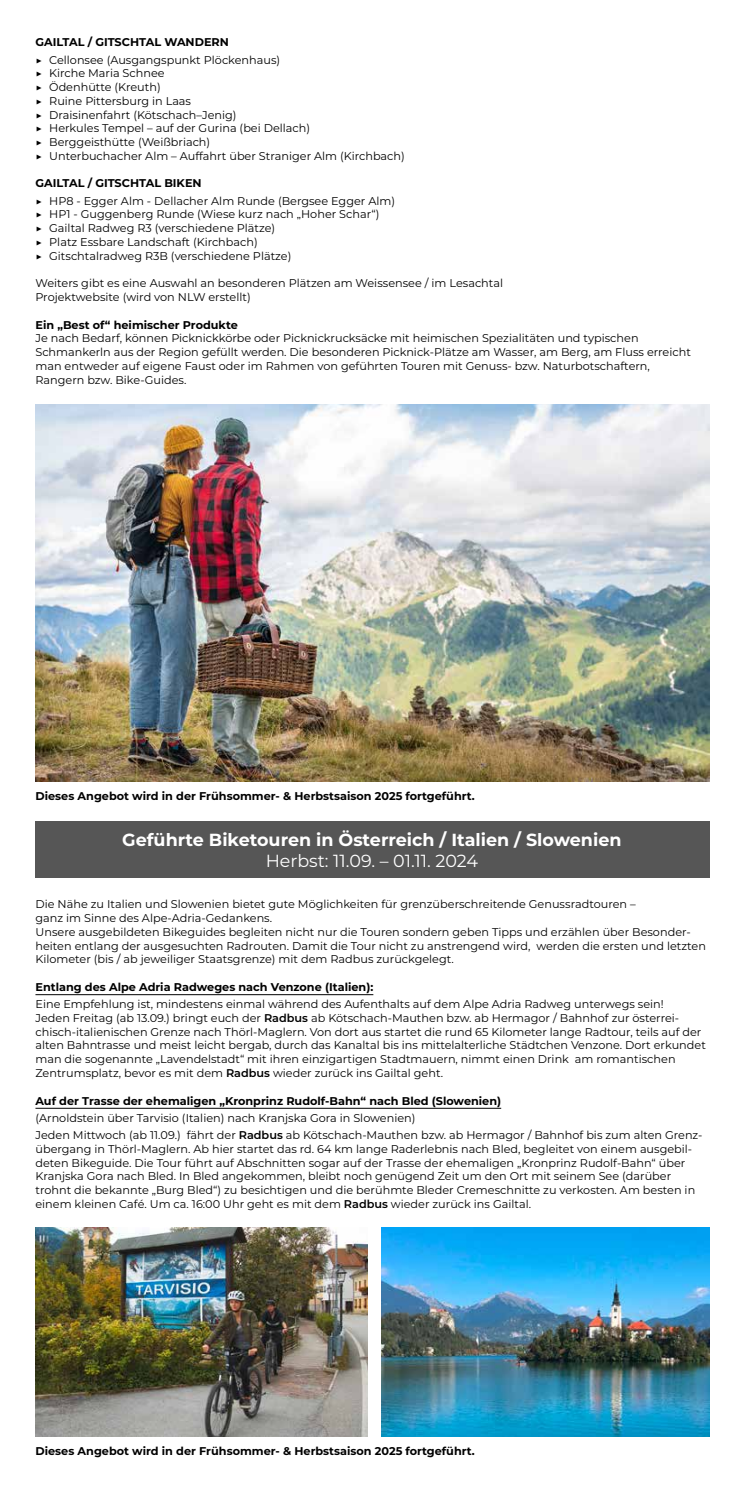
<style>
.page{position:relative;width:745px;height:1489px;background:#fff}
.page>*{position:absolute;margin:0;border:0;box-sizing:border-box;transform-origin:0 0}
.t1{font:700 17.5px "Montserrat";color:#fff}
.t2{font:17.5px "Montserrat";color:#fff}
.t3{font:11.25px/13.8px "Montserrat";color:#000}
.t4{font:700 11.25px "Montserrat";color:#000}
.s1{font-weight:600}
</style>
<div class="page">
<div style="left:35px;top:821px;width:674px;height:57px;background:#565656"></div>
<hr style="left:35px;top:994px;width:338px;height:1px;background:#000">
<hr style="left:35px;top:1107px;width:466px;height:1px;background:#000">
<img style="left:35px;top:404px;width:674px;height:377px">
<img style="left:35px;top:1227px;width:332px;height:209px">
<img style="left:381px;top:1227px;width:328px;height:209px">
<p class="t4" style="left:35px;top:34px;width:195px">GAILTAL / GITSCHTAL WANDERN</p>
<p class="t3" style="left:35px;top:52px;width:370px">▶ Cellonsee (Ausgangspunkt Plöckenhaus)<br>▶ Kirche Maria Schnee<br>▶ Ödenhütte (Kreuth)<br>▶ Ruine Pittersburg in Laas<br>▶ Draisinenfahrt (Kötschach–Jenig)<br>▶ Herkules Tempel – auf der Gurina (bei Dellach)<br>▶ Berggeisthütte (Weißbriach)<br>▶ Unterbuchacher Alm – Auffahrt über Straniger Alm (Kirchbach)</p>
<p class="t4" style="left:35px;top:175px;width:167px">GAILTAL / GITSCHTAL BIKEN</p>
<p class="t3" style="left:35px;top:193px;width:361px">▶ HP8 - Egger Alm - Dellacher Alm Runde (Bergsee Egger Alm) ▶ HP1 - Guggenberg Runde (Wiese kurz nach „Hoher Schar“)<br>▶ Gailtal Radweg R3 (verschiedene Plätze)<br>▶ Platz Essbare Landschaft (Kirchbach)<br>▶ Gitschtalradweg R3B (verschiedene Plätze)</p>
<p class="t3" style="left:35px;top:276px;width:469px">Weiters gibt es eine Auswahl an besonderen Plätzen am Weissensee / im Lesachtal<br>Projektwebsite (wird von NLW erstellt)</p>
<p class="t4" style="left:35px;top:316px;width:204px">Ein „Best of“ heimischer Produkte</p>
<p class="t3" style="left:35px;top:331px;width:656px">Je nach Bedarf, können Picknickkörbe oder Picknickrucksäcke mit heimischen Spezialitäten und typischen Schmankerln aus der Region gefüllt werden. Die besonderen Picknick-Plätze am Wasser, am Berg, am Fluss erreicht man entweder auf eigene Faust oder im Rahmen von geführten Touren mit Genuss- bzw. Naturbotschaftern, Rangern bzw. Bike-Guides.</p>
<p class="t4" style="left:35px;top:788px;width:440px">Dieses Angebot wird in der Frühsommer- &amp; Herbstsaison 2025 fortgeführt.</p>
<h1 class="t1" style="left:122px;top:827px;width:500px">Geführte Biketouren in Österreich / Italien / Slowenien</h1>
<h1 class="t2" style="left:265px;top:848px;width:214px">Herbst: 11.09. – 01.11. 2024</h1>
<p class="t3" style="left:35px;top:897px;width:671px">Die Nähe zu Italien und Slowenien bietet gute Möglichkeiten für grenzüberschreitende Genussradtouren –<br>ganz im Sinne des Alpe-Adria-Gedankens.<br>Unsere ausgebildeten Bikeguides begleiten nicht nur die Touren sondern geben Tipps und erzählen über Besonder&shy;heiten entlang der ausgesuchten Radrouten. Damit die Tour nicht zu anstrengend wird, werden die ersten und letzten Kilometer (bis / ab jeweiliger Staatsgrenze) mit dem Radbus zurückgelegt.</p>
<p class="t4" style="left:35px;top:978px;width:339px">Entlang des Alpe Adria Radweges nach Venzone (Italien):</p>
<p class="t3" style="left:35px;top:996px;width:671px">Eine Empfehlung ist, mindestens einmal während des Aufenthalts auf dem Alpe Adria Radweg unterwegs sein!<br>Jeden Freitag (ab 13.09.) bringt euch der <span class="s1">Radbus</span> ab Kötschach-Mauthen bzw. ab Hermagor / Bahnhof zur österrei&shy;chisch-italienischen Grenze nach Thörl-Maglern. Von dort aus startet die rund 65 Kilometer lange Radtour, teils auf der alten Bahntrasse und meist leicht bergab, durch das Kanaltal bis ins mittelalterliche Städtchen Venzone. Dort erkundet man die sogenannte „Lavendelstadt“ mit ihren einzigartigen Stadtmauern, nimmt einen Drink am romantischen Zentrumsplatz, bevor es mit dem <span class="s1">Radbus</span> wieder zurück ins Gailtal geht.</p>
<p class="t4" style="left:35px;top:1092px;width:467px">Auf der Trasse der ehemaligen „Kronprinz Rudolf-Bahn“ nach Bled (Slowenien)</p>
<p class="t3" style="left:35px;top:1108px;width:668px;line-height:17.2px">(Arnoldstein über Tarvisio (Italien) nach Kranjska Gora in Slowenien)<br>Jeden Mittwoch (ab 11.09.) fährt der <span class="s1">Radbus</span> ab Kötschach-Mauthen bzw. ab Hermagor / Bahnhof bis zum alten Grenz-</p>
<p class="t3" style="left:35px;top:1141px;width:661px">übergang in Thörl-Maglern. Ab hier startet das rd. 64 km lange Raderlebnis nach Bled, begleitet von einem ausgebil&shy;deten Bikeguide. Die Tour führt auf Abschnitten sogar auf der Trasse der ehemaligen „Kronprinz Rudolf-Bahn“ über Kranjska Gora nach Bled. In Bled angekommen, bleibt noch genügend Zeit um den Ort mit seinem See (darüber trohnt die bekannte „Burg Bled“) zu besichtigen und die berühmte Bleder Cremeschnitte zu verkosten. Am besten in einem kleinen Café. Um ca. 16:00 Uhr geht es mit dem <span class="s1">Radbus</span> wieder zurück ins Gailtal.</p>
<p class="t4" style="left:35px;top:1442px;width:440px">Dieses Angebot wird in der Frühsommer- &amp; Herbstsaison 2025 fortgeführt.</p>
</div>
